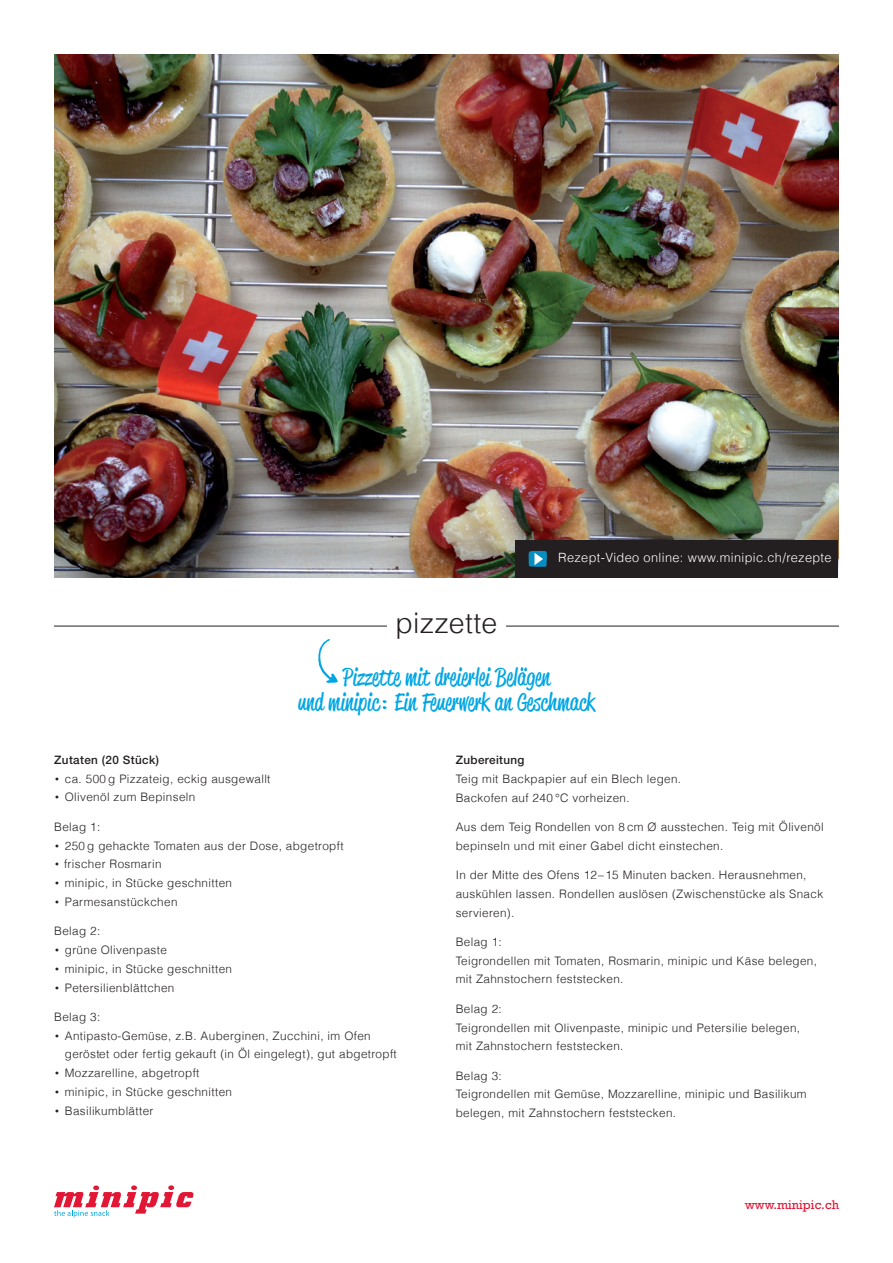
<style>
.page{position:relative;width:893px;height:1263px;background:#fff}
.page>*{position:absolute;margin:0;border:0;box-sizing:border-box;transform-origin:0 0}
.t1{font:300 28.5px "Helvetica";letter-spacing:.01em;color:#231f20}
.t2{font:24px/25.5px "Reklame Script Regular DEMO";letter-spacing:.01em;color:#00a6e4;text-align:center}
.t3{font:300 12.75px "Helvetica";letter-spacing:.03em;color:#fff}
.t4{font:12.75px "Rockwell Std";color:#e21736}
.t5{font:300 11.7px/18.8px "Helvetica";letter-spacing:.03em;color:#231f20}
.t6{font:500 11.7px "Helvetica Neue";letter-spacing:.03em;color:#231f20}
.s1{font-family:"Rockwell Std"}
</style>
<div class="page">
<svg style="left:54px;top:1185px;width:140px;height:32px"></svg>
<img style="left:54px;top:54px;width:785px;height:523px">
<hr style="left:506px;top:626px;width:333px;height:1px;background:#231f20">
<hr style="left:54px;top:626px;width:333px;height:1px;background:#231f20">
<svg style="left:521px;top:667px;width:6px;height:4px"></svg>
<svg style="left:383px;top:700px;width:4px;height:9px"></svg>
<svg style="left:318px;top:639px;width:20px;height:44px"></svg>
<div style="left:515px;top:540px;width:323px;height:37px;background:#231f20"></div>
<svg style="left:528px;top:551px;width:19px;height:16px"></svg>
<p class="t3" style="left:558px;top:550px;width:275px">Rezept-Video online: www.minipic.ch/rezepte</p>
<h1 class="t1" style="left:396px;top:605px;width:103px">pizzette</h1>
<h2 class="t2" style="left:298px;top:666px;width:298px">Pizzette mit dreierlei Belagen<br>und minipic Ein Feuerwerk an Geschmack</h2>
<p class="t6" style="left:54px;top:753px;width:106px">Zutaten (20 Stück)</p>
<p class="t5" style="left:54px;top:769px;width:218px"><span class="s1">•</span> ca. 500 g Pizzateig, eckig ausgewallt</p>
<p class="t5" style="left:54px;top:788px;width:143px"><span class="s1">•</span> Olivenöl zum Bepinseln</p>
<p class="t5" style="left:54px;top:817px;width:48px">Belag 1:</p>
<p class="t5" style="left:54px;top:836px;width:291px"><span class="s1">•</span> 250 g gehackte Tomaten aus der Dose, abgetropft</p>
<p class="t5" style="left:54px;top:855px;width:109px"><span class="s1">•</span> frischer Rosmarin</p>
<p class="t5" style="left:54px;top:873px;width:179px"><span class="s1">•</span> minipic, in Stücke geschnitten</p>
<p class="t5" style="left:54px;top:892px;width:125px"><span class="s1">•</span> Parmesanstückchen</p>
<p class="t5" style="left:54px;top:921px;width:48px">Belag 2:</p>
<p class="t5" style="left:54px;top:940px;width:114px"><span class="s1">•</span> grüne Olivenpaste</p>
<p class="t5" style="left:54px;top:959px;width:179px"><span class="s1">•</span> minipic, in Stücke geschnitten</p>
<p class="t5" style="left:54px;top:978px;width:122px"><span class="s1">•</span> Petersilienblättchen</p>
<p class="t5" style="left:54px;top:1007px;width:48px">Belag 3:</p>
<p class="t5" style="left:65px;top:1026px;width:334px;text-indent:-11px"><span class="s1">•</span> Antipasto-Gemüse, z.B. Auberginen, Zucchini, im Ofen geröstet oder fertig gekauft (in Öl eingelegt), gut abgetropft</p>
<p class="t5" style="left:54px;top:1063px;width:147px"><span class="s1">•</span> Mozzarelline, abgetropft</p>
<p class="t5" style="left:54px;top:1082px;width:179px"><span class="s1">•</span> minipic, in Stücke geschnitten</p>
<p class="t5" style="left:54px;top:1101px;width:101px"><span class="s1">•</span> Basilikumblätter</p>
<p class="t6" style="left:456px;top:753px;width:70px">Zubereitung</p>
<p class="t5" style="left:456px;top:769px;width:227px">Teig mit Backpapier auf ein Blech legen.<br>Backofen auf 240 °C vorheizen.</p>
<p class="t5" style="left:456px;top:817px;width:369px">Aus dem Teig Rondellen von 8 cm Ø ausstechen. Teig mit Ölivenöl bepinseln und mit einer Gabel dicht einstechen.</p>
<p class="t5" style="left:456px;top:865px;width:369px">In der Mitte des Ofens 12–15 Minuten backen. Herausnehmen, auskühlen lassen. Rondellen auslösen (Zwischenstücke als Snack servieren).</p>
<p class="t5" style="left:456px;top:932px;width:363px">Belag 1:<br>Teigrondellen mit Tomaten, Rosmarin, minipic und Käse belegen, mit Zahnstochern feststecken.</p>
<p class="t5" style="left:456px;top:999px;width:346px">Belag 2:<br>Teigrondellen mit Olivenpaste, minipic und Petersilie belegen, mit Zahnstochern feststecken.</p>
<p class="t5" style="left:456px;top:1066px;width:352px">Belag 3:<br>Teigrondellen mit Gemüse, Mozzarelline, minipic und Basilikum belegen, mit Zahnstochern feststecken.</p>
<p class="t4" style="left:745px;top:1197px;width:95px">www.minipic.ch</p>
</div>
